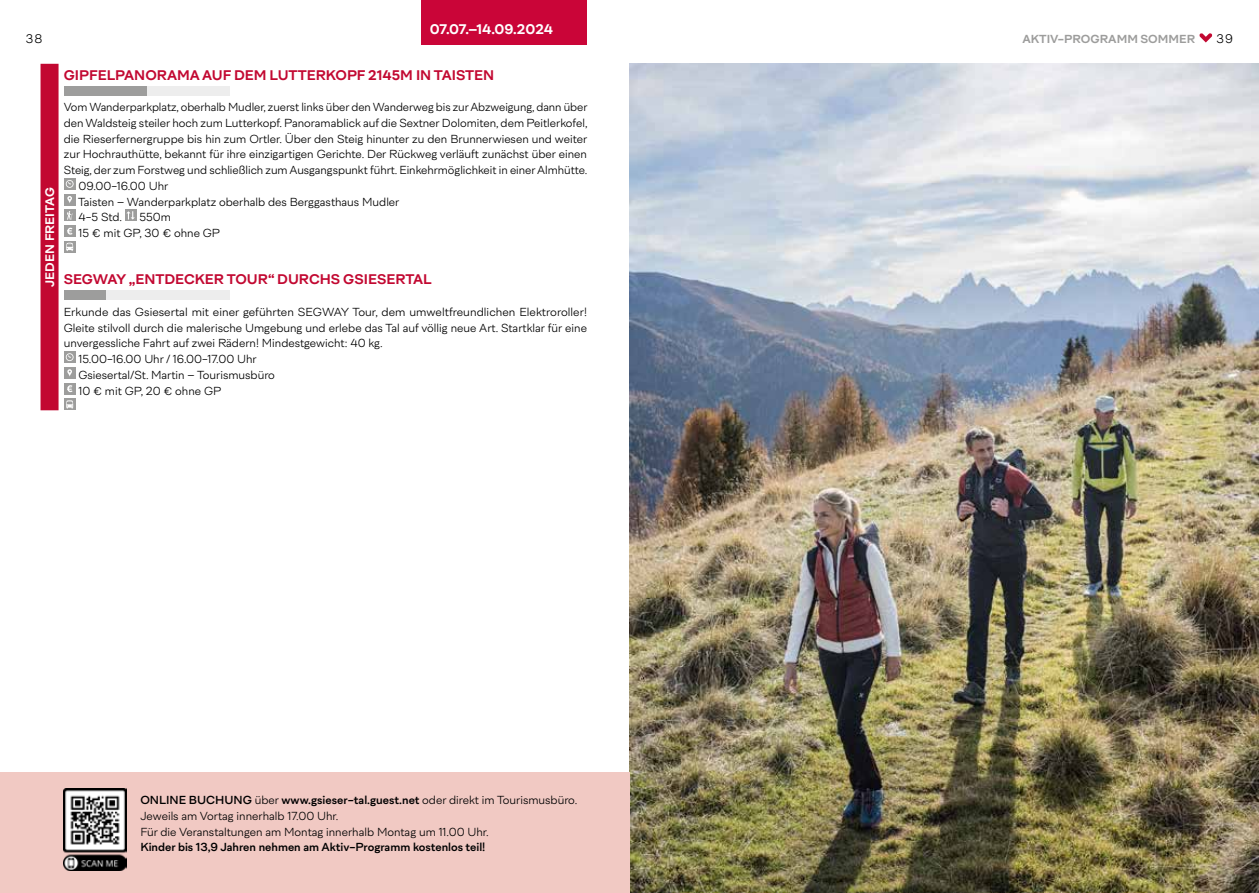
<style>
.page{position:relative;width:1259px;height:893px;background:#fff}
.page>*{position:absolute;margin:0;border:0;box-sizing:border-box;transform-origin:0 0}
.t1{font:700 13.5px "Cordillera";color:#c20831}
.t2{font:700 13.5px "Cordillera";color:#fff}
.t3{font:700 12px "Cordillera";color:#fff}
.t4{font:300 12px "Cordillera";color:#000}
.t5{font:300 11.25px/15.8px "Cordillera";color:#000}
.t6{font:600 11.25px "Cordillera";color:#000}
.t7{font:700 11.25px "Cordillera";color:#9d9d9c}
.s1{font-weight:600}
</style>
<div class="page">
<div style="left:421px;top:0;width:166px;height:44px;background:#ca0538"></div>
<img style="left:629px;top:64px;width:630px;height:829px">
<div style="left:0;top:773px;width:629px;height:120px;background:#f1c9c3"></div>
<div style="left:64px;top:178px;width:12px;height:12px;background:#9d9d9c"></div>
<svg style="left:66px;top:180px;width:8px;height:8px"></svg>
<div style="left:64px;top:194px;width:12px;height:12px;background:#9d9d9c"></div>
<svg style="left:67px;top:196px;width:5px;height:7px"></svg>
<div style="left:64px;top:210px;width:12px;height:11px;background:#9d9d9c"></div>
<svg style="left:67px;top:211px;width:5px;height:9px"></svg>
<div style="left:125px;top:210px;width:11px;height:11px;background:#9d9d9c"></div>
<svg style="left:126px;top:211px;width:9px;height:9px"></svg>
<div style="left:64px;top:225px;width:12px;height:12px;background:#9d9d9c"></div>
<svg style="left:67px;top:228px;width:5px;height:7px"></svg>
<svg style="left:64px;top:241px;width:12px;height:12px"></svg>
<svg style="left:66px;top:243px;width:7px;height:8px"></svg>
<div style="left:64px;top:351px;width:12px;height:12px;background:#9d9d9c"></div>
<svg style="left:66px;top:353px;width:8px;height:8px"></svg>
<div style="left:64px;top:367px;width:12px;height:12px;background:#9d9d9c"></div>
<svg style="left:67px;top:369px;width:5px;height:8px"></svg>
<div style="left:64px;top:383px;width:12px;height:12px;background:#9d9d9c"></div>
<svg style="left:67px;top:385px;width:5px;height:7px"></svg>
<div style="left:64px;top:399px;width:12px;height:11px;background:#9d9d9c"></div>
<svg style="left:66px;top:400px;width:7px;height:9px"></svg>
<div style="left:41px;top:64px;width:18px;height:346px;background:#c20831"></div>
<div style="left:64px;top:291px;width:166px;height:9px;background:#ededed"></div>
<div style="left:64px;top:291px;width:41px;height:9px;background:#9d9d9c"></div>
<img style="left:64px;top:788px;width:63px;height:82px">
<div style="left:64px;top:86px;width:166px;height:9px;background:#ededed"></div>
<div style="left:64px;top:86px;width:83px;height:9px;background:#9d9d9c"></div>
<svg style="left:1199px;top:33px;width:13px;height:10px"></svg>
<p class="t2" style="left:430px;top:19px;width:125px">07.07.–14.09.2024</p>
<p class="t4" style="left:26px;top:30px;width:18px">38</p>
<p class="t4" style="left:1216px;top:30px;width:18px">39</p>
<p class="t7" style="left:1022px;top:30px;width:174px">AKTIV-PROGRAMM SOMMER</p>
<p class="t3" style="left:40px;top:287px;width:101px;rotate:-90deg">JEDEN FREITAG</p>
<p class="t1" style="left:64px;top:64px;width:432px">GIPFELPANORAMA AUF DEM LUTTERKOPF 2145M IN TAISTEN</p>
<p class="t5" style="left:64px;top:99px;width:525px">Vom Wanderparkplatz, oberhalb Mudler, zuerst links über den Wanderweg bis zur Abzweigung, dann über</p>
<p class="t5" style="left:64px;top:114px;width:525px">den Waldsteig steiler hoch zum Lutterkopf. Panoramablick auf die Sextner Dolomiten, dem Peitlerkofel,</p>
<p class="t5" style="left:64px;top:130px;width:525px">die Rieserfernergruppe bis hin zum Ortler. Über den Steig hinunter zu den Brunnerwiesen und weiter</p>
<p class="t5" style="left:64px;top:146px;width:524px">zur Hochrauthütte, bekannt für ihre einzigartigen Gerichte. Der Rückweg verläuft zunächst über einen</p>
<p class="t5" style="left:64px;top:162px;width:525px">Steig, der zum Forstweg und schließlich zum Ausgangspunkt führt. Einkehrmöglichkeit in einer Almhütte.</p>
<p class="t5" style="left:78px;top:177px;width:91px">09.00-16.00 Uhr</p>
<p class="t5" style="left:78px;top:193px;width:323px">Taisten – Wanderparkplatz oberhalb des Berggasthaus Mudler</p>
<p class="t5" style="left:78px;top:209px;width:45px">4-5 Std.</p>
<p class="t5" style="left:78px;top:209px;width:143px;text-indent:61px">550m<br>15 € mit GP, 30 € ohne GP</p>
<p class="t1" style="left:64px;top:269px;width:369px">SEGWAY „ENTDECKER TOUR“ DURCHS GSIESERTAL</p>
<p class="t5" style="left:64px;top:303px;width:525px">Erkunde das Gsiesertal mit einer geführten SEGWAY Tour, dem umweltfreundlichen Elektroroller!</p>
<p class="t5" style="left:64px;top:319px;width:525px">Gleite stilvoll durch die malerische Umgebung und erlebe das Tal auf völlig neue Art. Startklar für eine</p>
<p class="t5" style="left:64px;top:335px;width:320px">unvergessliche Fahrt auf zwei Rädern! Mindestgewicht: 40 kg.</p>
<p class="t5" style="left:78px;top:351px;width:180px">15.00-16.00 Uhr / 16.00-17.00 Uhr</p>
<p class="t5" style="left:78px;top:366px;width:198px">Gsiesertal/St. Martin – Tourismusbüro</p>
<p class="t5" style="left:78px;top:382px;width:144px">10 € mit GP, 20 € ohne GP</p>
<p class="t5" style="left:140px;top:792px;width:438px"><span class="s1">ONLINE BUCHUNG</span> über <span class="s1">www.gsieser-tal.guest.net</span> oder direkt im Tourismusbüro.<br>Jeweils am Vortag innerhalb 17.00 Uhr.<br>Für die Veranstaltungen am Montag innerhalb Montag um 11.00 Uhr.</p>
<p class="t6" style="left:140px;top:839px;width:346px">Kinder bis 13,9 Jahren nehmen am Aktiv-Programm kostenlos teil!</p>
</div>
